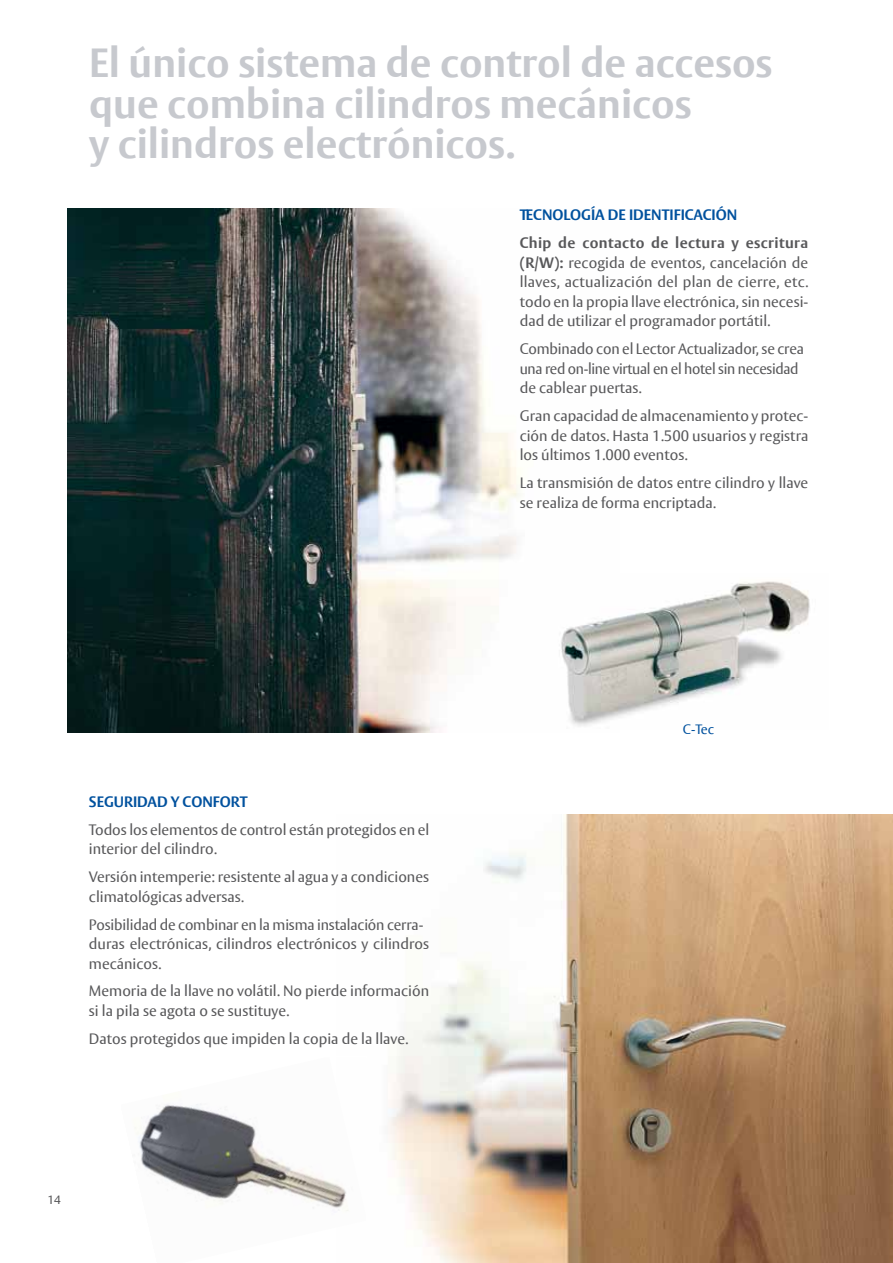
<style>
.page{position:relative;width:893px;height:1263px;background:#fff}
.page>*{position:absolute;margin:0;border:0;box-sizing:border-box;transform-origin:0 0}
.t1{font:700 40.5px/40.5px "ASSA Vesta";color:#c7c9ce}
.t2{font:15px/19.5px "ASSA Vesta";color:#58585a}
.t3{font:700 15px "ASSA Vesta";color:#00519e}
.t4{font:13.5px "ASSA Vesta";color:#00519e}
.t5{font:12px "ASSA Vesta";color:#58585a}
.s1{font-weight:700}
</style>
<div class="page">
<img style="left:68px;top:208px;width:452px;height:525px">
<img style="left:561px;top:581px;width:249px;height:145px">
<img style="left:388px;top:814px;width:505px;height:449px">
<svg style="left:135px;top:1104px;width:213px;height:107px"></svg>
<h1 class="t1" style="left:89px;top:44px;width:685px">El único sistema de control de accesos que combina cilindros mecánicos<br>y cilindros electrónicos.</h1>
<p class="t3" style="left:520px;top:206px;width:219px">TECNOLOGÍA DE IDENTIFICACIÓN</p>
<p class="t2" style="left:520px;top:234px;width:290px;text-align:justify"><span class="s1">Chip de contacto de lectura y escritura (R/W):</span> recogida de eventos, cancelación de llaves, actualización del plan de cierre, etc. todo en la propia llave electrónica, sin necesi&shy;dad de utilizar el programador portátil.</p>
<p class="t2" style="left:520px;top:340px;width:286px">Combinado con el Lector Actualizador, se crea una red on-line virtual en el hotel sin necesidad de cablear puertas.</p>
<p class="t2" style="left:520px;top:407px;width:290px;text-align:justify">Gran capacidad de almacenamiento y protec&shy;ción de datos. Hasta 1.500 usuarios y registra los últimos 1.000 eventos.</p>
<p class="t2" style="left:520px;top:474px;width:290px">La transmisión de datos entre cilindro y llave se realiza de forma encriptada.</p>
<p class="t3" style="left:89px;top:792px;width:160px">SEGURIDAD Y CONFORT</p>
<p class="t2" style="left:89px;top:820px;width:342px">Todos los elementos de control están protegidos en el interior del cilindro.</p>
<p class="t2" style="left:89px;top:868px;width:342px">Versión intemperie: resistente al agua y a condiciones climatológicas adversas.</p>
<p class="t2" style="left:89px;top:915px;width:342px">Posibilidad de combinar en la misma instalación cerra&shy;duras electrónicas, cilindros electrónicos y cilindros mecánicos.</p>
<p class="t2" style="left:89px;top:982px;width:342px">Memoria de la llave no volátil. No pierde información si la pila se agota o se sustituye.</p>
<p class="t2" style="left:89px;top:1029px;width:321px">Datos protegidos que impiden la copia de la llave.</p>
<p class="t5" style="left:48px;top:1192px;width:15px">14</p>
<p class="t4" style="left:683px;top:721px;width:33px">C-Tec</p>
</div>
